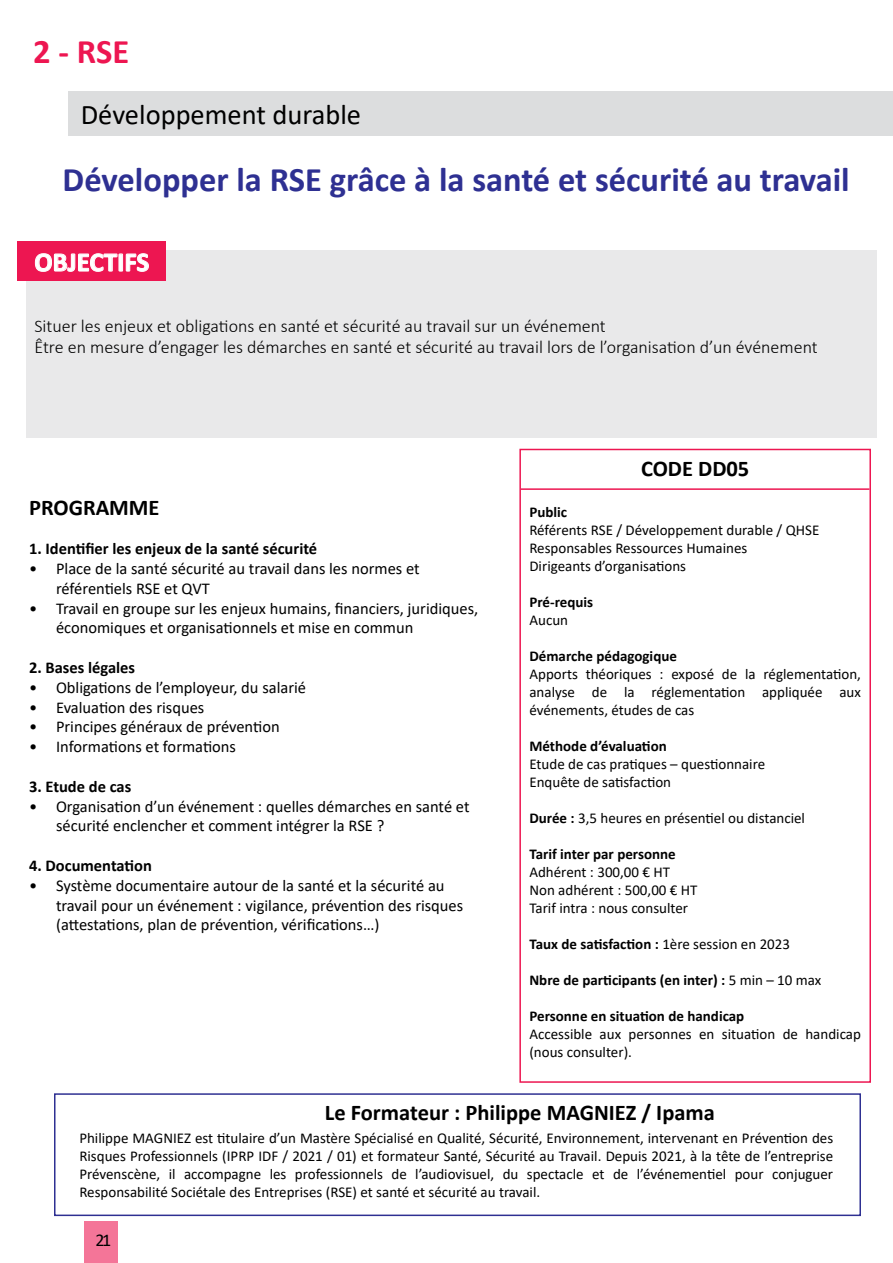
<style>
.page{position:relative;width:893px;height:1263px;background:#fff}
.page>*{position:absolute;margin:0;border:0;box-sizing:border-box;transform-origin:0 0}
.t1{font:700 34.5px "Calibri";color:#2e3092}
.t2{font:700 34.5px "Calibri";color:#ed1651}
.t3{font:28.5px "Calibri";color:#000}
.t4{font:700 27px "Calibri";color:#fff}
.t5{font:700 22.5px "Calibri";color:#000}
.t6{font:300 18px/21px "Calibri";color:#000}
.t7{font:18px "Calibri";color:#000}
.t8{font:16.5px/19.8px "Calibri";color:#000}
.t9{font:700 16.5px "Calibri";color:#000}
.t10{font:15px/18px "Calibri";color:#000}
.t11{font:700 15px "Calibri";color:#000}
.s1{font-weight:700}
.s2{font-weight:400}
</style>
<div class="page">
<div style="left:68px;top:91px;width:825px;height:45px;background:#dcddde"></div>
<div style="left:26px;top:251px;width:850px;height:187px;background:#e9e9ea"></div>
<div style="left:17px;top:241px;width:149px;height:40px;background:#ed1651"></div>
<svg style="left:35px;top:253px;width:114px;height:19px"></svg>
<hr style="left:521px;top:488px;width:348px;height:2px;background:#ed1651">
<div style="left:519px;top:449px;width:352px;height:634px;border:2px solid #ed1651"></div>
<div style="left:54px;top:1093px;width:807px;height:123px;border:2px solid #2e3092"></div>
<div style="left:84px;top:1222px;width:34px;height:41px;background:#f47598"></div>
<h1 class="t2" style="left:33px;top:27px;width:97px">2 - RSE</h1>
<h2 class="t3" style="left:81px;top:95px;width:282px">Développement durable</h2>
<h1 class="t1" style="left:63px;top:155px;width:789px">Développer la RSE grâce à la santé et sécurité au travail</h1>
<h3 class="t4" style="left:34px;top:243px;width:116px">OBJECTIFS</h3>
<p class="t6" style="left:34px;top:316px;width:785px">Situer les enjeux et obligations en santé et sécurité au travail sur un événement<br>Être en mesure d’engager les démarches en santé et sécurité au travail lors de l’organisation d’un événement</p>
<h3 class="t5" style="left:29px;top:491px;width:132px">PROGRAMME</h3>
<p class="t9" style="left:29px;top:537px;width:290px">1. Identifier les enjeux de la santé sécurité</p>
<p class="t8" style="left:56px;top:558px;width:365px;text-indent:-27px">• Place de la santé sécurité au travail dans les normes et référentiels RSE et QVT</p>
<p class="t8" style="left:56px;top:598px;width:424px;text-indent:-27px">• Travail en groupe sur les enjeux humains, financiers, juridiques, économiques et organisationnels et mise en commun</p>
<p class="t9" style="left:29px;top:656px;width:108px">2. Bases légales</p>
<p class="t8" style="left:29px;top:677px;width:279px">• Obligations de l’employeur, du salarié</p>
<p class="t8" style="left:29px;top:697px;width:177px">• Evaluation des risques</p>
<p class="t8" style="left:29px;top:716px;width:252px">• Principes généraux de prévention</p>
<p class="t8" style="left:29px;top:736px;width:208px">• Informations et formations</p>
<p class="t9" style="left:29px;top:775px;width:104px">3. Etude de cas</p>
<p class="t8" style="left:56px;top:796px;width:415px;text-indent:-27px">• Organisation d’un événement : quelles démarches en santé et sécurité enclencher et comment intégrer la RSE ?</p>
<p class="t9" style="left:29px;top:854px;width:124px">4. Documentation</p>
<p class="t8" style="left:56px;top:875px;width:409px;text-indent:-27px">• Système documentaire autour de la santé et la sécurité au travail pour un événement : vigilance, prévention des risques (attestations, plan de prévention, vérifications…)</p>
<h3 class="t5" style="left:641px;top:452px;width:110px">CODE DD05</h3>
<p class="t11" style="left:529px;top:501px;width:39px">Public</p>
<p class="t10" style="left:529px;top:521px;width:291px">Référents RSE / Développement durable / QHSE<br>Responsables Ressources Humaines<br>Dirigeants d’organisations</p>
<p class="t11" style="left:529px;top:591px;width:65px">Pré-requis</p>
<p class="t10" style="left:529px;top:611px;width:40px">Aucun</p>
<p class="t11" style="left:529px;top:645px;width:149px">Démarche pédagogique</p>
<p class="t10" style="left:529px;top:665px;width:333px;text-align:justify">Apports théoriques : exposé de la réglementation, analyse de la réglementation appliquée aux événements, études de cas</p>
<p class="t11" style="left:529px;top:735px;width:139px">Méthode d’évaluation</p>
<p class="t10" style="left:529px;top:755px;width:237px">Etude de cas pratiques – questionnaire<br>Enquête de satisfaction</p>
<p class="t10" style="left:529px;top:809px;width:277px"><span class="s1">Durée :</span> 3,5 heures en présentiel ou distanciel</p>
<p class="t11" style="left:529px;top:843px;width:148px">Tarif inter par personne</p>
<p class="t10" style="left:529px;top:863px;width:170px">Adhérent : 300,00 € HT<br>Non adhérent : 500,00 € HT<br>Tarif intra : nous consulter</p>
<p class="t11" style="left:529px;top:933px;width:262px">Taux de satisfaction : <span class="s2">1ère session en 2023</span></p>
<p class="t11" style="left:529px;top:969px;width:293px">Nbre de participants (en inter) : <span class="s2">5 min – 10 max</span></p>
<p class="t11" style="left:529px;top:1005px;width:216px">Personne en situation de handicap</p>
<p class="t10" style="left:529px;top:1025px;width:333px">Accessible aux personnes en situation de handicap (nous consulter).</p>
<h3 class="t5" style="left:325px;top:1097px;width:392px">Le Formateur : Philippe MAGNIEZ / Ipama</h3>
<p class="t10" style="left:79px;top:1129px;width:755px;text-align:justify">Philippe MAGNIEZ est titulaire d’un Mastère Spécialisé en Qualité, Sécurité, Environnement, intervenant en Prévention des Risques Professionnels (IPRP IDF / 2021 / 01) et formateur Santé, Sécurité au Travail. Depuis 2021, à la tête de l’entreprise Prévenscène, il accompagne les professionnels de l’audiovisuel, du spectacle et de l’événementiel pour conjuguer Responsabilité Sociétale des Entreprises (RSE) et santé et sécurité au travail.</p>
<p class="t7" style="left:96px;top:1228px;width:17px">21</p>
</div>
